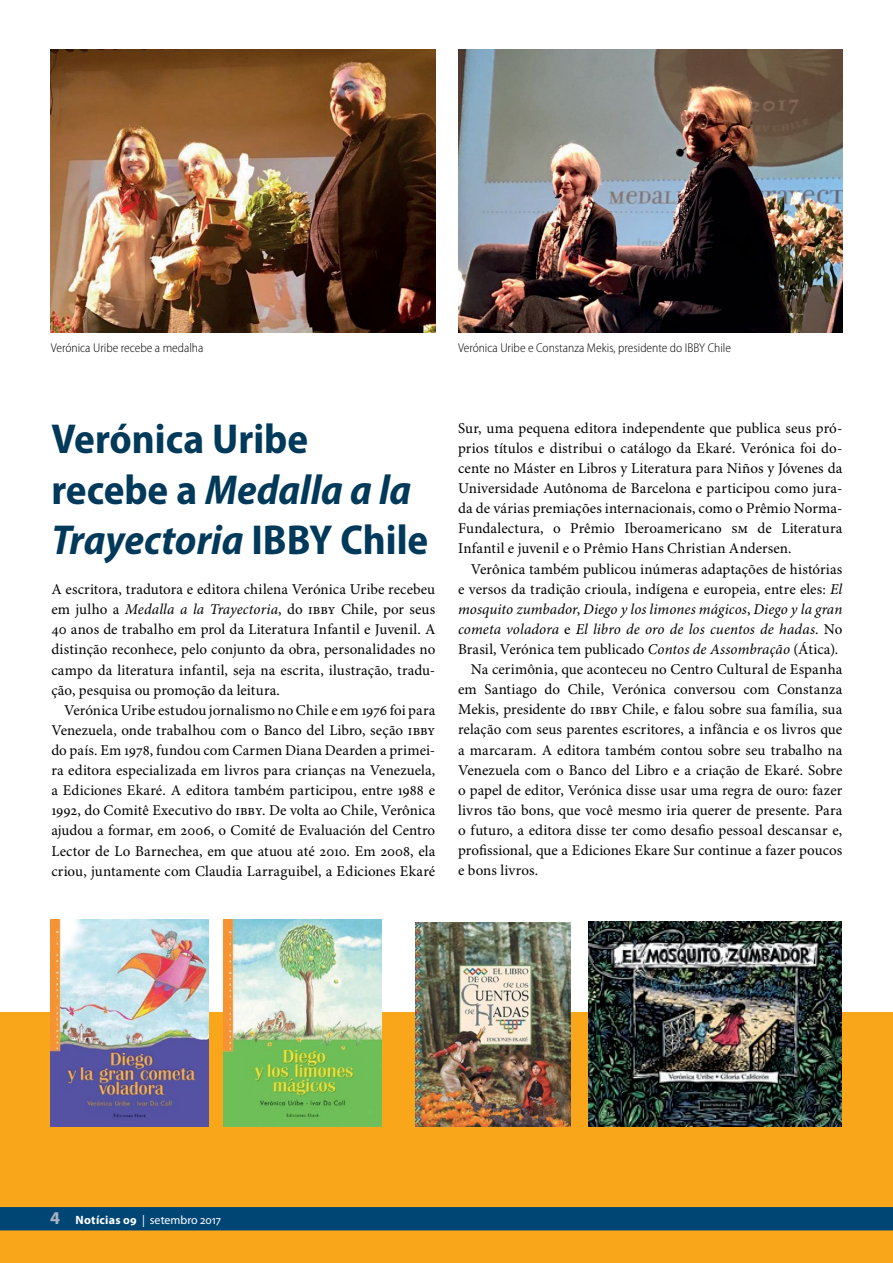
<style>
.page{position:relative;width:893px;height:1263px;background:#fff}
.page>*{position:absolute;margin:0;border:0;box-sizing:border-box;transform-origin:0 0}
.t1{font:700 semi-condensed 42px/50.2px "Myriad Pro";color:#003959}
.t2{font:15px/20.1px "Minion Pro";letter-spacing:.005em;color:#000;text-align:justify}
.t3{font:italic 15px "Minion Pro";letter-spacing:.005em;color:#000}
.t4{font:300 semi-condensed 12.75px "Myriad Pro";color:#000}
.t5{font:12px "Myriad Pro";letter-spacing:-.005em;color:#fff}
.s1{font-style:italic}
.s2{font-style:normal}
.s3{font-weight:700;font-size:18px;color:#abb3c3}
.s4{font-weight:700}
</style>
<div class="page">
<div style="left:0;top:1012px;width:893px;height:251px;background:#faa61a"></div>
<div style="left:0;top:1207px;width:893px;height:23px;background:#004674"></div>
<img style="left:458px;top:50px;width:384px;height:282px">
<img style="left:51px;top:50px;width:384px;height:282px">
<img style="left:51px;top:920px;width:157px;height:207px">
<img style="left:224px;top:920px;width:157px;height:207px">
<img style="left:415px;top:922px;width:155px;height:205px">
<img style="left:589px;top:921px;width:252px;height:206px">
<p class="t4" style="left:51px;top:340px;width:154px">Verónica Uribe recebe a medalha</p>
<p class="t4" style="left:458px;top:340px;width:274px">Verónica Uribe e Constanza Mekis, presidente do IBBY Chile</p>
<h1 class="t1" style="left:51px;top:413px;width:379px">Verónica Uribe recebe a <span class="s1">Medalla a la<br>Trayectoria</span> IBBY Chile</h1>
<p class="t2" style="left:51px;top:580px;width:386px">A escritora, tradutora e editora chilena Verónica Uribe recebeu em julho a <span class="s1">Medalla a la Trayectoria</span>, do IBBY Chile, por seus 40 anos de trabalho em prol da Literatura Infantil e Juvenil. A distinção reconhece, pelo conjunto da obra, personalidades no campo da literatura infantil, seja na escrita, ilustração, tradu&shy;ção, pesquisa ou promoção da leitura.</p>
<p class="t2" style="left:51px;top:700px;width:386px;text-indent:13px">Verónica Uribe estudou jornalismo no Chile e em 1976 foi para Venezuela, onde trabalhou com o Banco del Libro, seção IBBY do país. Em 1978, fundou com Carmen Diana Dearden a primei&shy;ra editora especializada em livros para crianças na Venezuela, a Ediciones Ekaré. A editora também participou, entre 1988 e 1992, do Comitê Executivo do IBBY. De volta ao Chile, Verônica ajudou a formar, em 2006, o Comité de Evaluación del Centro Lector de Lo Barnechea, em que atuou até 2010. Em 2008, ela criou, juntamente com Claudia Larraguibel, a Ediciones Ekaré</p>
<p class="t2" style="left:458px;top:419px;width:386px">Sur, uma pequena editora independente que publica seus pró&shy;prios títulos e distribui o catálogo da Ekaré. Verónica foi do&shy;cente no Máster en Libros y Literatura para Niños y Jóvenes da Universidade Autônoma de Barcelona e participou como jura&shy;da de várias premiações internacionais, como o Prêmio Norma-Fundalectura, o Prêmio Iberoamericano SM de Literatura Infantil e juvenil e o Prêmio Hans Christian Andersen.</p>
<p class="t2" style="left:471px;top:559px;width:373px">Verônica também publicou inúmeras adaptações de histórias</p>
<p class="t2" style="left:458px;top:579px;width:386px">e versos da tradição crioula, indígena e europeia, entre eles: <span class="s1">El</span></p>
<p class="t3" style="left:458px;top:600px;width:386px">mosquito zumbador<span class="s2">,</span> Diego y los limones mágicos<span class="s2">,</span> Diego y la gran</p>
<p class="t3" style="left:458px;top:620px;width:386px">cometa voladora <span class="s2">e</span> El libro de oro de los cuentos de hadas<span class="s2">. No</span></p>
<p class="t2" style="left:458px;top:640px;width:382px">Brasil, Verónica tem publicado <span class="s1">Contos de Assombração</span> (Ática).</p>
<p class="t2" style="left:471px;top:660px;width:373px">Na cerimônia, que aconteceu no Centro Cultural de Espanha</p>
<p class="t2" style="left:458px;top:680px;width:386px">em Santiago do Chile, Verónica conversou com Constanza</p>
<p class="t2" style="left:458px;top:700px;width:386px">Mekis, presidente do IBBY Chile, e falou sobre sua família, sua</p>
<p class="t2" style="left:458px;top:720px;width:386px">relação com seus parentes escritores, a infância e os livros que</p>
<p class="t2" style="left:458px;top:740px;width:386px">a marcaram. A editora também contou sobre seu trabalho na</p>
<p class="t2" style="left:458px;top:760px;width:386px">Venezuela com o Banco del Libro e a criação de Ekaré. Sobre</p>
<p class="t2" style="left:458px;top:780px;width:386px">o papel de editor, Verónica disse usar uma regra de ouro: fazer</p>
<p class="t2" style="left:458px;top:800px;width:386px">livros tão bons, que você mesmo iria querer de presente. Para</p>
<p class="t2" style="left:458px;top:821px;width:386px">o futuro, a editora disse ter como desafio pessoal descansar e,</p>
<p class="t2" style="left:458px;top:841px;width:386px">profissional, que a Ediciones Ekare Sur continue a fazer poucos</p>
<p class="t2" style="left:458px;top:861px;width:82px">e bons livros.</p>
<p class="t5" style="left:50px;top:1212px;width:172px"><span class="s3">4</span> <span class="s4">Notícias 09</span> | setembro 2017</p>
</div>
